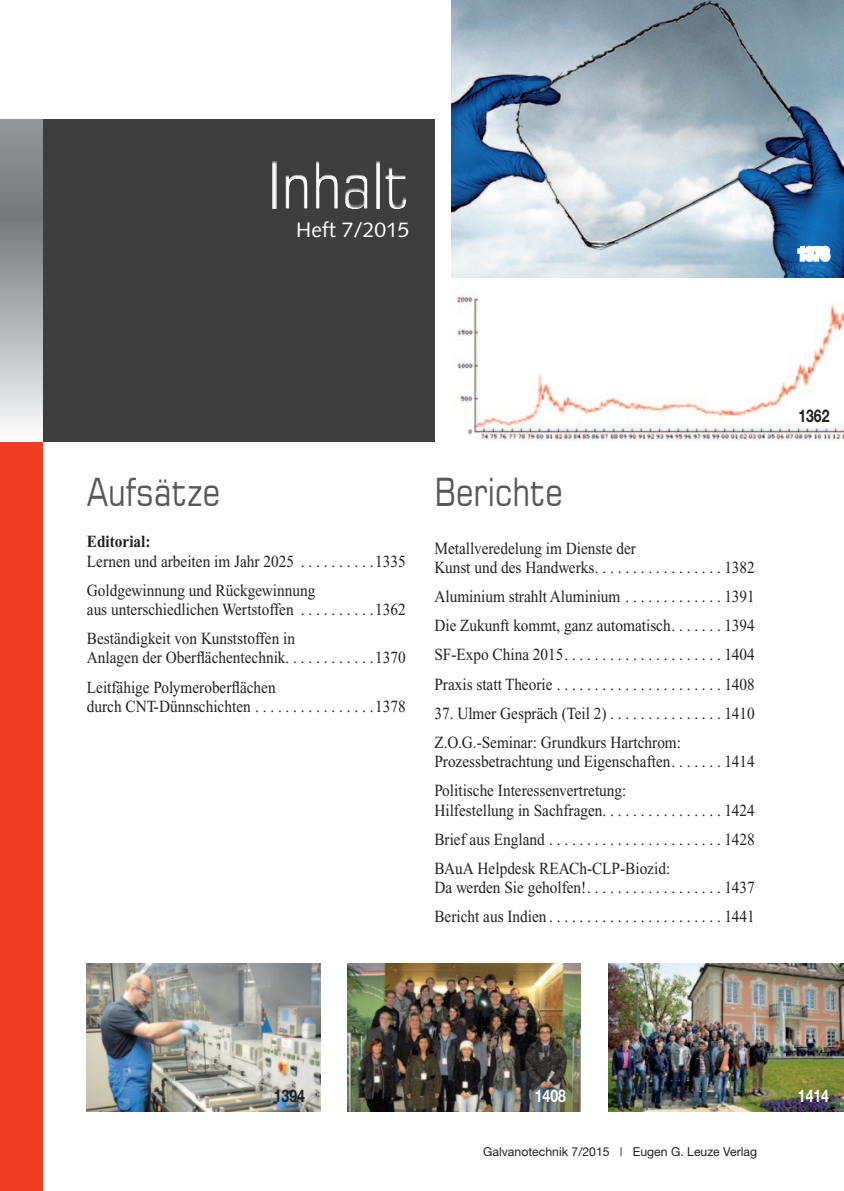
<style>
.page{position:relative;width:844px;height:1191px;background:#fff}
.page>*{position:absolute;margin:0;border:0;box-sizing:border-box;transform-origin:0 0}
.t1{font:65.62px "Square 721 BT";color:#fff;scale:.8 1}
.t2{font:38.5px "Square 721 BT";color:#57585a;scale:.8 1}
.t3{font:21px "Syntax";color:#fff}
.t4{font:700 17.5px "Helvetica Neue";color:#231f20;scale:.8 1}
.t5{font:700 17.5px "Helvetica Neue";color:#fff;scale:.8 1}
.t6{font:16.97px/29.2px "Times New Roman";color:#231f20;scale:.9 1}
.t7{font:700 16.97px "Times New Roman";color:#231f20;scale:.9 1}
.t8{font:12.25px "Helvetica Neue";color:#231f20}
</style>
<div class="page">
<div style="left:0;top:441px;width:42px;height:750px;background:#ef3e22"></div>
<div style="left:42px;top:119px;width:392px;height:322px;background:#3e3e3f"></div>
<div style="left:259px;top:143px;width:221px;height:84px;background:#231f20;opacity:.75"></div>
<svg style="left:0;top:119px;width:42px;height:308px;background:#a4a6a8"></svg>
<img style="left:608px;top:963px;width:235px;height:148px">
<img style="left:347px;top:963px;width:233px;height:148px">
<img style="left:87px;top:963px;width:233px;height:148px">
<img style="left:451px;top:0;width:392px;height:278px">
<img style="left:456px;top:296px;width:387px;height:145px">
<svg style="left:795px;top:244px;width:37px;height:20px"></svg>
<h1 class="t1" style="left:268px;top:144px;width:179px">Inhalt</h1>
<p class="t3" style="left:296px;top:218px;width:115px">Heft 7/2015</p>
<h2 class="t2" style="left:87px;top:467px;width:168px">Aufsätze</h2>
<h2 class="t2" style="left:434px;top:467px;width:162px">Berichte</h2>
<p class="t7" style="left:87px;top:532px;width:72px">Editorial:</p>
<p class="t6" style="left:87px;top:546px;width:355px">Lernen und arbeiten im Jahr 2025 . . . . . . . . . 1335<br>Goldgewinnung und Rückgewinnung</p>
<p class="t6" style="left:87px;top:595px;width:355px">aus unterschiedlichen Wertstoffen . . . . . . . . . 1362<br>Beständigkeit von Kunststoffen in</p>
<p class="t6" style="left:87px;top:643px;width:355px">Anlagen der Oberflächentechnik . . . . . . . . . . . 1370<br>Leitfähige Polymeroberflächen</p>
<p class="t6" style="left:87px;top:691px;width:355px">durch CNT-Dünnschichten . . . . . . . . . . . . . . . 1378</p>
<p class="t6" style="left:434px;top:538px;width:357px;line-height:19.2px">Metallveredelung im Dienste der<br>Kunst und des Handwerks . . . . . . . . . . . . . . . . 1382</p>
<p class="t6" style="left:434px;top:582px;width:357px;text-align:justify">Aluminium strahlt Aluminium . . . . . . . . . . . . 1391<br>Die Zukunft kommt, ganz automatisch . . . . . . 1394<br>SF-Expo China 2015 . . . . . . . . . . . . . . . . . . . . 1404<br>Praxis statt Theorie . . . . . . . . . . . . . . . . . . . . . 1408</p>
<p class="t6" style="left:434px;top:698px;width:357px">37. Ulmer Gespräch (Teil 2) . . . . . . . . . . . . . . 1410<br>Z.O.G.-Seminar: Grundkurs Hartchrom:</p>
<p class="t6" style="left:434px;top:747px;width:357px">Prozessbetrachtung und Eigenschaften . . . . . . 1414<br>Politische Interessenvertretung:</p>
<p class="t6" style="left:434px;top:795px;width:357px;text-align:justify">Hilfestellung in Sachfragen . . . . . . . . . . . . . . . 1424<br>Brief aus England . . . . . . . . . . . . . . . . . . . . . . 1428<br>BAuA Helpdesk REACh-CLP-Biozid:</p>
<p class="t6" style="left:434px;top:873px;width:357px">Da werden Sie geholfen! . . . . . . . . . . . . . . . . . 1437<br>Bericht aus Indien . . . . . . . . . . . . . . . . . . . . . . 1441</p>
<p class="t4" style="left:798px;top:405px;width:40px">1362</p>
<p class="t4" style="left:274px;top:1084px;width:40px">1394</p>
<p class="t5" style="left:534px;top:1084px;width:40px">1408</p>
<p class="t5" style="left:797px;top:1084px;width:40px">1414</p>
<p class="t8" style="left:483px;top:1144px;width:275px">Galvanotechnik 7/2015 | Eugen G. Leuze Verlag</p>
</div>
